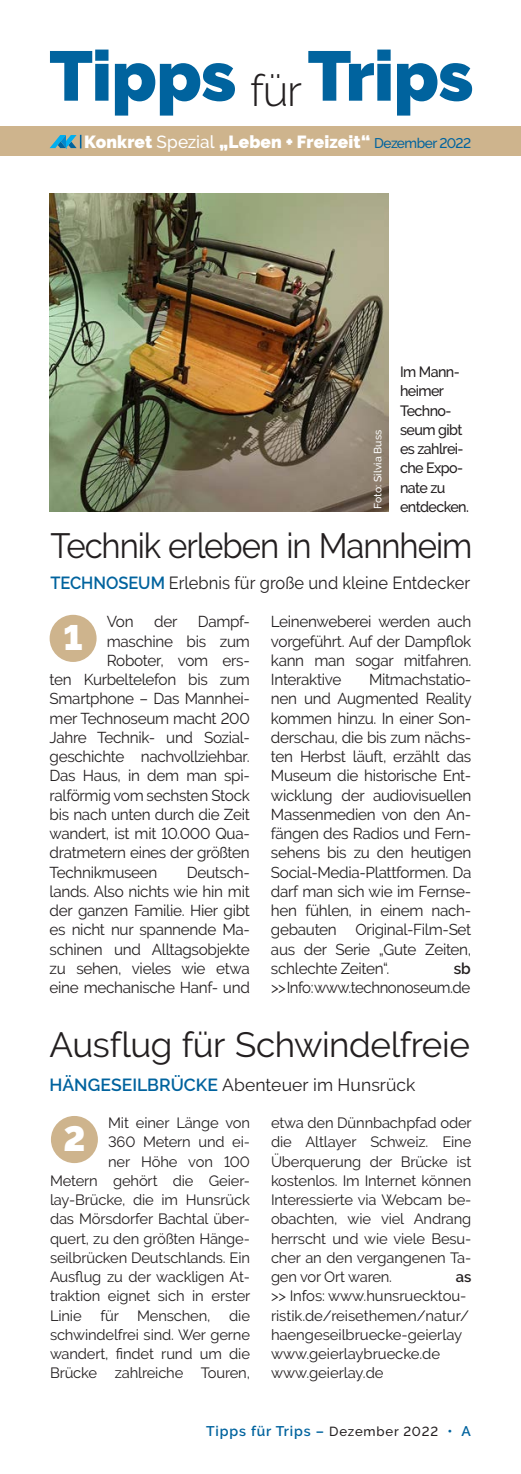
<style>
.page{position:relative;width:521px;height:1474px;background:#fff}
.page>*{position:absolute;margin:0;border:0;box-sizing:border-box;transform-origin:0 0}
.Überschrift_Kompakti{font:900 70px "Raleway";letter-spacing:-.01em;color:#00639e}
.Überschrift_Kompakti-2{font:35px "Raleway";letter-spacing:-.03em;color:#231f20;scale:.94 1}
.Überschrift_Kompakti-3{font:35px "Raleway";letter-spacing:-.03em;color:#231f20}
.Zahl-Block_Zahl_im_K{font:900 35px "Raleway";color:#fff}
.Subline_fett_rot___Z{font:17.5px "Raleway";letter-spacing:.005em;color:#231f20;scale:.94 1}
.Titel_Subline{font:900 17.5px "Raleway";letter-spacing:.01em;color:#fff}
.Subline_fett_rot___Z-2{font:17.5px "Raleway";letter-spacing:.005em;color:#231f20}
.Fließtext_mit_Einzug{font:15.75px/19.2px "Raleway";letter-spacing:-.02em;color:#231f20;text-align:justify}
.Fließtext_mit_Einzug-2{font:15.75px "Raleway";letter-spacing:-.02em;color:#231f20;scale:.95 1}
.Fließtext_mit_Einzug-3{font:600 15.75px "Raleway";color:#231f20}
.Fließtext_ERSTER_ohn{font:14.88px/19.2px "Raleway";letter-spacing:-.01em;color:#231f20;text-align:justify}
.Fließtext_mit_Einzug-4{font:14.88px/19.2px "Raleway";letter-spacing:-.005em;color:#231f20}
.Bildtext_ohne_Einzug{font:500 14.88px/19.2px "Raleway";letter-spacing:-.04em;color:#231f20;scale:.96 1}
.Fließtext_ERSTER_ohn-2{font:600 14.88px "Raleway";color:#231f20}
.Seitenzahl_Kolumne_l{font:600 14px "Raleway";letter-spacing:.06em;color:#00639e}
.Fotocredits_vom_Bild{font:500 10.5px "Raleway";color:#fff}
.s1{font-weight:300;font-size:43.75px;color:#231f20}
.s2{font-weight:500}
.s3{font-weight:500;font-size:14px;color:#00639e}
.s4{font-weight:600;color:#00639e}
.s5{font-weight:500;font-size:13.12px;color:#231f20}
</style>
<div class="page">
<img style="left:50px;top:194px;width:339px;height:318px">
<div style="left:50px;top:615px;width:47px;height:47px;background:#ceb48d;border-radius:50%"></div>
<div style="left:51px;top:1115px;width:47px;height:48px;background:#ceb48d;border-radius:50%"></div>
<div style="left:0;top:126px;width:521px;height:30px;background:#ceb48d"></div>
<svg style="left:50px;top:135px;width:31px;height:13px"></svg>
<p class="Überschrift_Kompakti" style="left:49px;top:35px;width:425px">Tipps <span class="s1">für</span>Trips</p>
<p class="Titel_Subline" style="left:84px;top:131px;width:388px">Konkret <span class="s2">Spezial</span> „Leben + Freizeit“ <span class="s3">Dezember 2022</span></p>
<p class="Fotocredits_vom_Bild" style="left:372px;top:508px;width:80px;rotate:-90deg">Foto: Silvia Buss</p>
<p class="Bildtext_ohne_Einzug" style="left:400px;top:362px;width:73px">Im Mann&shy;heimer<br>Techno&shy;seum gibt es zahlrei&shy;che Expo&shy;nate zu entdecken.</p>
<p class="Überschrift_Kompakti-2" style="left:51px;top:525px;width:450px">Technik erleben in Mannheim</p>
<p class="Subline_fett_rot___Z" style="left:51px;top:572px;width:448px"><span class="s4">TECHNOSEUM</span> Erlebnis für große und kleine Entdecker</p>
<p class="Fließtext_mit_Einzug" style="left:107px;top:612px;width:28px">Von</p>
<p class="Fließtext_mit_Einzug" style="left:154px;top:612px;width:25px">der</p>
<p class="Fließtext_mit_Einzug" style="left:198px;top:612px;width:54px">Dampf-</p>
<p class="Fließtext_mit_Einzug" style="left:107px;top:631px;width:144px">maschine bis zum</p>
<p class="Fließtext_mit_Einzug" style="left:107px;top:650px;width:144px">Roboter, vom ers-</p>
<p class="Fließtext_mit_Einzug" style="left:50px;top:670px;width:202px">ten Kurbeltelefon bis zum</p>
<p class="Fließtext_mit_Einzug" style="left:50px;top:689px;width:202px">Smartphone – Das Mannhei-</p>
<p class="Fließtext_mit_Einzug" style="left:50px;top:708px;width:202px">mer Technoseum macht 200</p>
<p class="Fließtext_mit_Einzug" style="left:50px;top:727px;width:202px">Jahre Technik- und Sozial-</p>
<p class="Fließtext_mit_Einzug" style="left:50px;top:747px;width:202px">geschichte nachvollziehbar.</p>
<p class="Fließtext_mit_Einzug" style="left:50px;top:766px;width:202px">Das Haus, in dem man spi-</p>
<p class="Fließtext_mit_Einzug" style="left:50px;top:785px;width:202px">ralförmig vom sechsten Stock</p>
<p class="Fließtext_mit_Einzug" style="left:50px;top:804px;width:202px">bis nach unten durch die Zeit</p>
<p class="Fließtext_mit_Einzug" style="left:50px;top:824px;width:202px">wandert, ist mit 10.000 Qua-</p>
<p class="Fließtext_mit_Einzug" style="left:50px;top:843px;width:202px">dratmetern eines der größten</p>
<p class="Fließtext_mit_Einzug" style="left:50px;top:862px;width:109px">Technikmuseen</p>
<p class="Zahl-Block_Zahl_im_K" style="left:63px;top:617px;width:21px">1</p>
<p class="Fließtext_mit_Einzug" style="left:50px;top:862px;width:202px;text-indent:137px">Deutsch&shy;lands. Also nichts wie hin mit der ganzen Familie. Hier gibt es nicht nur spannende Ma&shy;schinen und Alltagsobjekte zu sehen, vieles wie etwa eine mechanische Hanf- und</p>
<p class="Fließtext_mit_Einzug" style="left:271px;top:612px;width:202px">Leinenweberei werden auch vorgeführt. Auf der Dampflok kann man sogar mitfahren.<br>Interaktive</p>
<p class="Fließtext_mit_Einzug" style="left:271px;top:670px;width:202px;text-indent:98px">Mitmachstatio&shy;nen und Augmented Reality kommen hinzu. In einer Son&shy;derschau, die bis zum nächs&shy;ten Herbst läuft, erzählt das Museum die historische Ent&shy;wicklung der audiovisuellen Massenmedien von den An&shy;fängen des Radios und Fern&shy;sehens bis zu den heutigen Social-Media-Plattformen. Da darf man sich wie im Fernse&shy;hen fühlen, in einem nach&shy;gebauten Original-Film-Set aus der Serie „Gute Zeiten, schlechte Zeiten“.</p>
<p class="Fließtext_mit_Einzug-3" style="left:454px;top:959px;width:18px">sb</p>
<p class="Fließtext_mit_Einzug-2" style="left:271px;top:978px;width:211px">&gt;&gt;Info:www.technonoseum.de</p>
<p class="Überschrift_Kompakti-3" style="left:50px;top:1024px;width:422px">Ausflug für Schwindelfreie</p>
<p class="Subline_fett_rot___Z-2" style="left:50px;top:1074px;width:367px"><span class="s4">HÄNGESEILBRÜCKE</span> Abenteuer im Hunsrück</p>
<p class="Fließtext_ERSTER_ohn" style="left:271px;top:1113px;width:202px">etwa den Dünnbachpfad oder die Altlayer Schweiz. Eine Überquerung der Brücke ist kostenlos. Im Internet können Interessierte via Webcam be&shy;obachten, wie viel Andrang herrscht und wie viele Besu&shy;cher an den vergangenen Ta&shy;gen vor Ort waren.</p>
<p class="Fließtext_ERSTER_ohn" style="left:108px;top:1113px;width:143px">Mit einer Länge von</p>
<p class="Fließtext_ERSTER_ohn" style="left:108px;top:1132px;width:143px">360 Metern und ei-</p>
<p class="Fließtext_ERSTER_ohn" style="left:108px;top:1151px;width:143px">ner Höhe von 100</p>
<p class="Fließtext_ERSTER_ohn" style="left:50px;top:1170px;width:201px">Metern gehört die Geier-</p>
<p class="Fließtext_ERSTER_ohn" style="left:50px;top:1190px;width:201px">lay-Brücke, die im Hunsrück</p>
<p class="Fließtext_ERSTER_ohn" style="left:50px;top:1209px;width:201px">das Mörsdorfer Bachtal über-</p>
<p class="Fließtext_ERSTER_ohn" style="left:50px;top:1228px;width:201px">quert, zu den größten Hänge-</p>
<p class="Fließtext_ERSTER_ohn" style="left:50px;top:1247px;width:201px">seilbrücken Deutschlands. Ein</p>
<p class="Fließtext_ERSTER_ohn" style="left:50px;top:1267px;width:201px">Ausflug zu der wackligen At-</p>
<p class="Fließtext_ERSTER_ohn" style="left:50px;top:1286px;width:202px">traktion eignet sich in erster</p>
<p class="Fließtext_ERSTER_ohn" style="left:50px;top:1305px;width:33px">Linie</p>
<p class="Fließtext_ERSTER_ohn" style="left:100px;top:1305px;width:112px">für Menschen,</p>
<p class="Zahl-Block_Zahl_im_K" style="left:63px;top:1118px;width:24px">2</p>
<p class="Fließtext_ERSTER_ohn-2" style="left:456px;top:1268px;width:17px">as</p>
<p class="Fließtext_mit_Einzug-4" style="left:271px;top:1286px;width:200px">&gt;&gt; Infos: www.hunsruecktou&shy;ristik.de/reisethemen/natur/ haengeseilbruecke-geierlay</p>
<p class="Fließtext_mit_Einzug-4" style="left:271px;top:1344px;width:171px">www.geierlaybruecke.de</p>
<p class="Fließtext_mit_Einzug-4" style="left:271px;top:1363px;width:114px">www.geierlay.de</p>
<p class="Fließtext_ERSTER_ohn" style="left:50px;top:1305px;width:201px;text-indent:179px">die schwindelfrei sind. Wer gerne wandert, findet rund um die Brücke zahlreiche Touren,</p>
<p class="Seitenzahl_Kolumne_l" style="left:206px;top:1423px;width:266px">Tipps für Trips – <span class="s5">Dezember 2022</span> • A</p>
</div>
